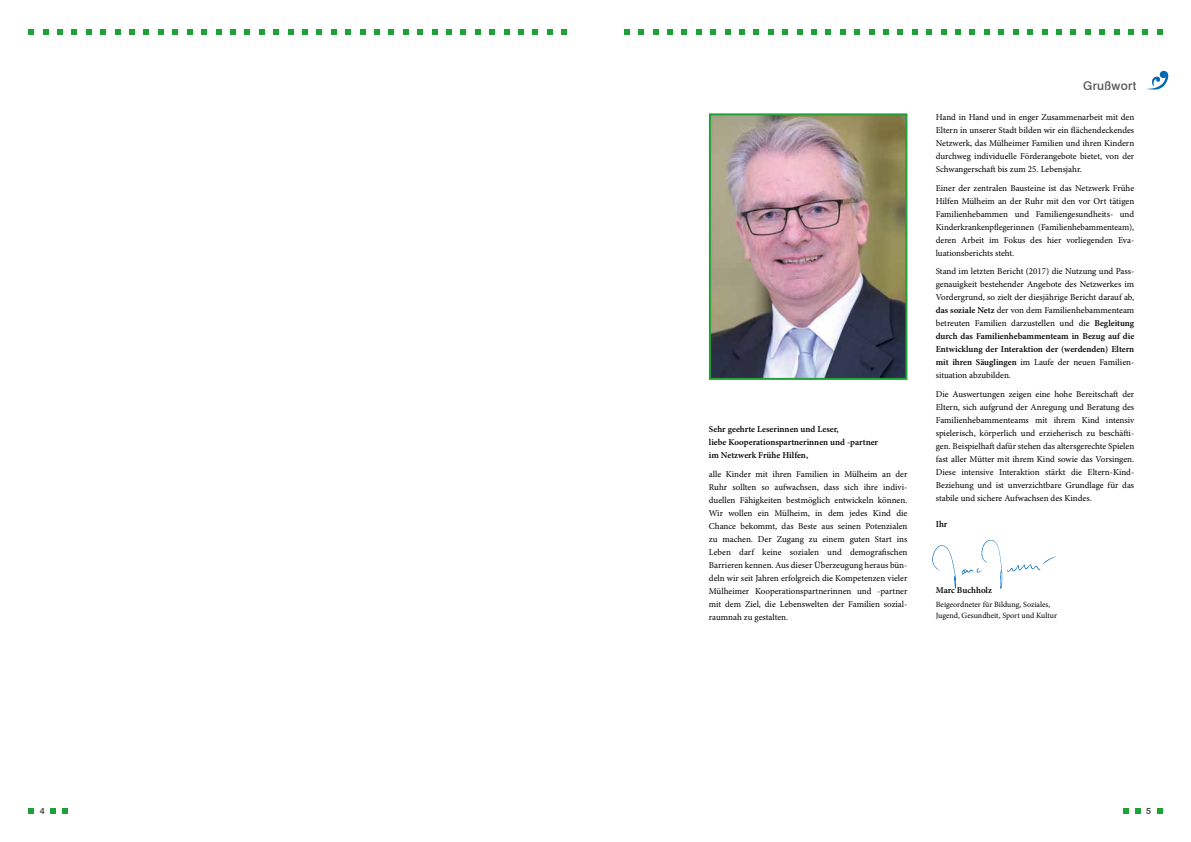
<style>
.page{position:relative;width:1191px;height:842px;background:#fff}
.page>*{position:absolute;margin:0;border:0;box-sizing:border-box;transform-origin:0 0}
.t1{font:500 12px "Swiss 721 BT";letter-spacing:.025em;color:#575756}
.t2{font:9px/13px "Minion Pro";color:#000;text-align:justify}
.t3{font:600 9px/13px "Minion Pro";color:#000}
.t4{font:500 9px "Swiss 721 BT";color:#3c3c3b}
.t5{font:8px/11px "Minion Pro";color:#000}
.s1{font-weight:600}
</style>
<div class="page">
<svg style="left:1146px;top:71px;width:22px;height:19px"></svg>
<svg style="left:624px;top:29px;width:5px;height:5px"></svg>
<svg style="left:638px;top:29px;width:6px;height:5px"></svg>
<svg style="left:653px;top:29px;width:5px;height:5px"></svg>
<svg style="left:667px;top:29px;width:5px;height:5px"></svg>
<svg style="left:681px;top:29px;width:6px;height:5px"></svg>
<svg style="left:696px;top:29px;width:5px;height:5px"></svg>
<svg style="left:710px;top:29px;width:6px;height:5px"></svg>
<svg style="left:725px;top:29px;width:5px;height:5px"></svg>
<svg style="left:739px;top:29px;width:6px;height:5px"></svg>
<svg style="left:753px;top:29px;width:6px;height:5px"></svg>
<svg style="left:768px;top:29px;width:5px;height:5px"></svg>
<svg style="left:782px;top:29px;width:6px;height:5px"></svg>
<svg style="left:797px;top:29px;width:5px;height:5px"></svg>
<svg style="left:811px;top:29px;width:6px;height:5px"></svg>
<svg style="left:825px;top:29px;width:6px;height:5px"></svg>
<svg style="left:840px;top:29px;width:5px;height:5px"></svg>
<svg style="left:854px;top:29px;width:6px;height:5px"></svg>
<svg style="left:869px;top:29px;width:5px;height:5px"></svg>
<svg style="left:883px;top:29px;width:6px;height:5px"></svg>
<svg style="left:897px;top:29px;width:6px;height:5px"></svg>
<svg style="left:912px;top:29px;width:5px;height:5px"></svg>
<svg style="left:926px;top:29px;width:6px;height:5px"></svg>
<svg style="left:941px;top:29px;width:5px;height:5px"></svg>
<svg style="left:955px;top:29px;width:6px;height:5px"></svg>
<svg style="left:969px;top:29px;width:6px;height:5px"></svg>
<svg style="left:984px;top:29px;width:5px;height:5px"></svg>
<svg style="left:998px;top:29px;width:6px;height:5px"></svg>
<svg style="left:1013px;top:29px;width:5px;height:5px"></svg>
<svg style="left:1027px;top:29px;width:6px;height:5px"></svg>
<svg style="left:1042px;top:29px;width:5px;height:5px"></svg>
<svg style="left:1056px;top:29px;width:5px;height:5px"></svg>
<svg style="left:1070px;top:29px;width:6px;height:5px"></svg>
<svg style="left:1085px;top:29px;width:5px;height:5px"></svg>
<svg style="left:1099px;top:29px;width:6px;height:5px"></svg>
<svg style="left:1114px;top:29px;width:5px;height:5px"></svg>
<svg style="left:1128px;top:29px;width:5px;height:5px"></svg>
<svg style="left:1142px;top:29px;width:6px;height:5px"></svg>
<svg style="left:1157px;top:29px;width:5px;height:5px"></svg>
<svg style="left:1123px;top:808px;width:6px;height:6px"></svg>
<svg style="left:1135px;top:808px;width:5px;height:6px"></svg>
<svg style="left:1157px;top:808px;width:5px;height:6px"></svg>
<img style="left:712px;top:116px;width:192px;height:261px">
<div style="left:709px;top:113px;width:198px;height:267px;border:2px solid #1fa138"></div>
<img style="left:932px;top:539px;width:124px;height:50px">
<svg style="left:28px;top:29px;width:6px;height:5px"></svg>
<svg style="left:43px;top:29px;width:5px;height:5px"></svg>
<svg style="left:57px;top:29px;width:6px;height:5px"></svg>
<svg style="left:72px;top:29px;width:5px;height:5px"></svg>
<svg style="left:86px;top:29px;width:6px;height:5px"></svg>
<svg style="left:100px;top:29px;width:6px;height:5px"></svg>
<svg style="left:115px;top:29px;width:5px;height:5px"></svg>
<svg style="left:129px;top:29px;width:6px;height:5px"></svg>
<svg style="left:144px;top:29px;width:5px;height:5px"></svg>
<svg style="left:158px;top:29px;width:6px;height:5px"></svg>
<svg style="left:172px;top:29px;width:6px;height:5px"></svg>
<svg style="left:187px;top:29px;width:5px;height:5px"></svg>
<svg style="left:201px;top:29px;width:6px;height:5px"></svg>
<svg style="left:216px;top:29px;width:5px;height:5px"></svg>
<svg style="left:230px;top:29px;width:6px;height:5px"></svg>
<svg style="left:244px;top:29px;width:6px;height:5px"></svg>
<svg style="left:259px;top:29px;width:5px;height:5px"></svg>
<svg style="left:273px;top:29px;width:6px;height:5px"></svg>
<svg style="left:288px;top:29px;width:5px;height:5px"></svg>
<svg style="left:302px;top:29px;width:6px;height:5px"></svg>
<svg style="left:316px;top:29px;width:6px;height:5px"></svg>
<svg style="left:331px;top:29px;width:5px;height:5px"></svg>
<svg style="left:345px;top:29px;width:6px;height:5px"></svg>
<svg style="left:360px;top:29px;width:5px;height:5px"></svg>
<svg style="left:374px;top:29px;width:6px;height:5px"></svg>
<svg style="left:388px;top:29px;width:6px;height:5px"></svg>
<svg style="left:403px;top:29px;width:5px;height:5px"></svg>
<svg style="left:417px;top:29px;width:6px;height:5px"></svg>
<svg style="left:432px;top:29px;width:5px;height:5px"></svg>
<svg style="left:446px;top:29px;width:6px;height:5px"></svg>
<svg style="left:460px;top:29px;width:6px;height:5px"></svg>
<svg style="left:475px;top:29px;width:6px;height:5px"></svg>
<svg style="left:489px;top:29px;width:6px;height:5px"></svg>
<svg style="left:504px;top:29px;width:5px;height:5px"></svg>
<svg style="left:518px;top:29px;width:6px;height:5px"></svg>
<svg style="left:532px;top:29px;width:6px;height:5px"></svg>
<svg style="left:547px;top:29px;width:6px;height:5px"></svg>
<svg style="left:561px;top:29px;width:6px;height:5px"></svg>
<svg style="left:28px;top:808px;width:6px;height:6px"></svg>
<svg style="left:50px;top:808px;width:6px;height:6px"></svg>
<svg style="left:62px;top:808px;width:5px;height:6px"></svg>
<p class="t4" style="left:40px;top:805px;width:7px">4</p>
<p class="t3" style="left:709px;top:423px;width:171px">Sehr geehrte Leserinnen und Leser,<br>liebe Kooperationspartnerinnen und -partner im Netzwerk Frühe Hilfen,</p>
<p class="t2" style="left:709px;top:468px;width:200px">alle Kinder mit ihren Familien in Mülheim an der Ruhr sollten so aufwachsen, dass sich ihre indivi&shy;duellen Fähigkeiten bestmöglich entwickeln können.<br>Wir wollen ein Mülheim, in dem jedes Kind die Chance bekommt, das Beste aus seinen Potenzialen zu machen. Der Zugang zu einem guten Start ins Leben darf keine sozialen und demografischen Barrieren kennen. Aus dieser Überzeugung heraus bün&shy;deln wir seit Jahren erfolgreich die Kompetenzen vieler Mülheimer Kooperationspartnerinnen und -partner mit dem Ziel, die Lebenswelten der Familien sozial&shy;raumnah zu gestalten.</p>
<h1 class="t1" style="left:1083px;top:78px;width:55px">Grußwort</h1>
<p class="t2" style="left:935px;top:111px;width:200px">Hand in Hand und in enger Zusammenarbeit mit den Eltern in unserer Stadt bilden wir ein flächendeckendes Netzwerk, das Mülheimer Familien und ihren Kindern durchweg individuelle Förderangebote bietet, von der Schwangerschaft bis zum 25. Lebensjahr.</p>
<p class="t2" style="left:935px;top:181px;width:200px">Einer der zentralen Bausteine ist das Netzwerk Frühe Hilfen Mülheim an der Ruhr mit den vor Ort tätigen Familienhebammen und Familiengesundheits- und Kinderkrankenpflegerinnen (Familienhebammenteam), deren Arbeit im Fokus des hier vorliegenden Eva&shy;luationsberichts steht.</p>
<p class="t2" style="left:935px;top:265px;width:200px">Stand im letzten Bericht (2017) die Nutzung und Pass&shy;genauigkeit bestehender Angebote des Netzwerkes im Vordergrund, so zielt der diesjährige Bericht darauf ab, <span class="s1">das soziale Netz</span> der von dem Familienhebammenteam betreuten Familien darzustellen und die <span class="s1">Begleitung durch das Familienhebammenteam in Bezug auf die Entwicklung der Interaktion der (werdenden) Eltern mit ihren Säuglingen</span> im Laufe der neuen Familien&shy;situation abzubilden.</p>
<p class="t2" style="left:935px;top:388px;width:200px">Die Auswertungen zeigen eine hohe Bereitschaft der Eltern, sich aufgrund der Anregung und Beratung des Familienhebammenteams mit ihrem Kind intensiv spielerisch, körperlich und erzieherisch zu beschäfti&shy;gen. Beispielhaft dafür stehen das altersgerechte Spielen fast aller Mütter mit ihrem Kind sowie das Vorsingen.<br>Diese intensive Interaktion stärkt die Eltern-Kind-Beziehung und ist unverzichtbare Grundlage für das stabile und sichere Aufwachsen des Kindes.</p>
<p class="t3" style="left:935px;top:517px;width:13px">Ihr</p>
<p class="t3" style="left:935px;top:584px;width:58px">Marc Buchholz</p>
<p class="t5" style="left:935px;top:599px;width:123px">Beigeordneter für Bildung, Soziales,<br>Jugend, Gesundheit, Sport und Kultur</p>
<p class="t4" style="left:1146px;top:805px;width:7px">5</p>
</div>
